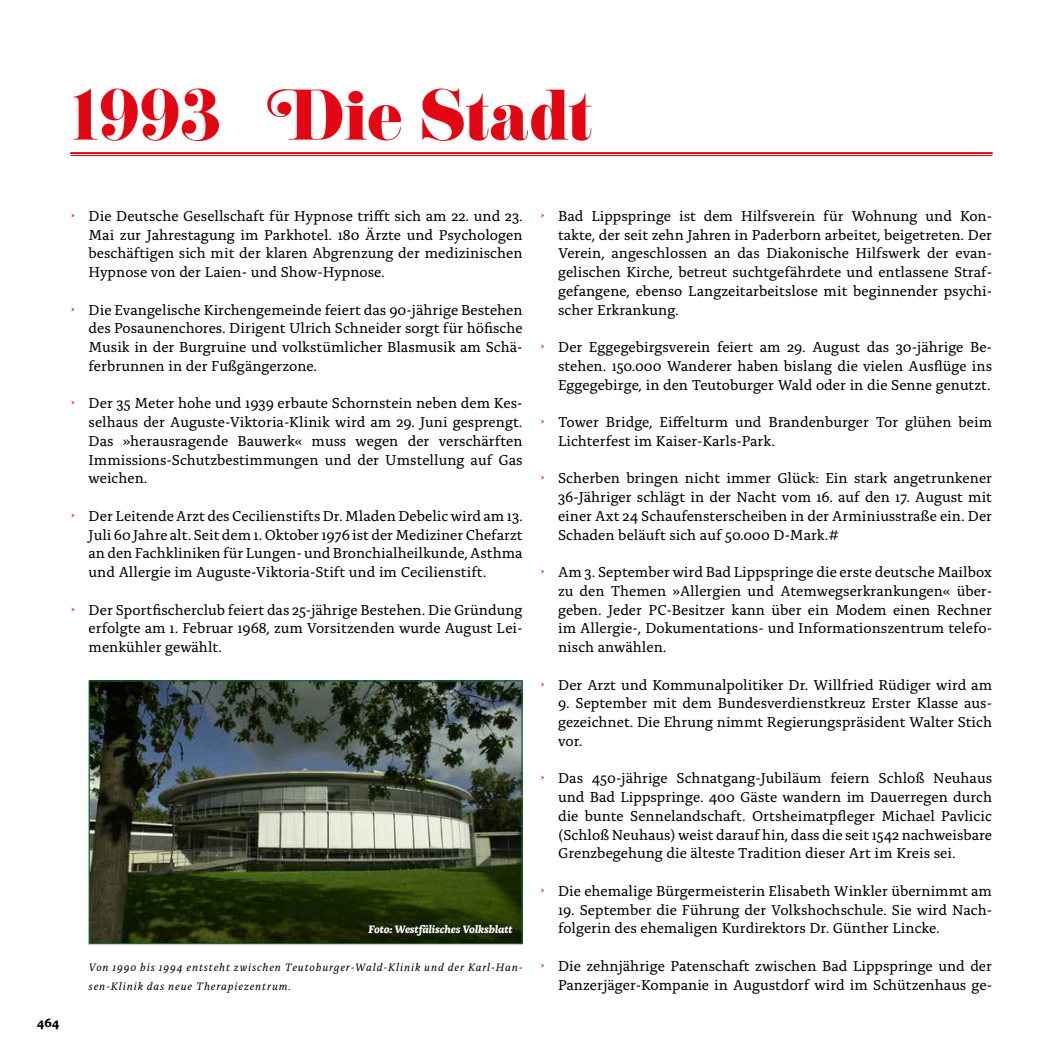
<style>
.page{position:relative;width:1063px;height:1063px;background:#fff}
.page>*{position:absolute;margin:0;border:0;box-sizing:border-box;transform-origin:0 0}
.t1{font:62.5px "Eloquent JF Pro";color:#e30613}
.t2{font:15px/18.8px "Alda OTCEV";color:#000;text-align:justify}
.t3{font:700 12.5px "Alda OTCEV";color:#000}
.t4{font:italic 11.25px/18.8px "Alda OTCEV";letter-spacing:.08em;color:#000}
.t5{font:italic 700 11.25px "Alda OTCEV";color:#fff}
.s1{font-family:"Eloquent JF Pro";font-size:14.38px;color:#e30613}
</style>
<div class="page">
<hr style="left:71px;top:152px;width:921px;height:2px;background:#e30613">
<hr style="left:71px;top:155px;width:921px;height:1px;background:#e30613">
<img style="left:91px;top:682px;width:430px;height:260px">
<div style="left:89px;top:680px;width:434px;height:264px;border:1px solid #1e632e"></div>
<h1 class="t1" style="left:71px;top:81px;width:152px">1993</h1>
<h1 class="t1" style="left:267px;top:81px;width:328px">Die Stadt</h1>
<p class="t2" style="left:89px;top:205px;width:436px;text-indent:-18px"><span class="s1">›</span> Die Deutsche Gesellschaft für Hypnose trifft sich am 22. und 23.<br>Mai zur Jahrestagung im Parkhotel. 180 Ärzte und Psychologen beschäftigen sich mit der klaren Abgrenzung der medizinischen Hypnose von der Laien- und Show-Hypnose.</p>
<p class="t2" style="left:89px;top:299px;width:436px;text-indent:-18px"><span class="s1">›</span> Die Evangelische Kirchengemeinde feiert das 90-jährige Bestehen des Posaunenchores. Dirigent Ulrich Schneider sorgt für höfische Musik in der Burgruine und volkstümlicher Blasmusik am Schä&shy;ferbrunnen in der Fußgängerzone.</p>
<p class="t2" style="left:89px;top:393px;width:436px;text-indent:-18px"><span class="s1">›</span> Der 35 Meter hohe und 1939 erbaute Schornstein neben dem Kes&shy;selhaus der Auguste-Viktoria-Klinik wird am 29. Juni gesprengt.<br>Das »herausragende Bauwerk« muss wegen der verschärften Immissions-Schutzbestimmungen und der Umstellung auf Gas weichen.</p>
<p class="t2" style="left:89px;top:505px;width:436px;text-indent:-18px"><span class="s1">›</span> Der Leitende Arzt des Cecilienstifts Dr. Mladen Debelic wird am 13.<br>Juli 60 Jahre alt. Seit dem 1. Oktober 1976 ist der Mediziner Chefarzt an den Fachkliniken für Lungen- und Bronchialheilkunde, Asthma und Allergie im Auguste-Viktoria-Stift und im Cecilienstift.</p>
<p class="t2" style="left:89px;top:599px;width:436px;text-indent:-18px"><span class="s1">›</span> Der Sportfischerclub feiert das 25-jährige Bestehen. Die Gründung erfolgte am 1. Februar 1968, zum Vorsitzenden wurde August Lei&shy;menkühler gewählt.</p>
<p class="t3" style="left:37px;top:1013px;width:24px">464</p>
<p class="t5" style="left:369px;top:921px;width:145px">Foto: Westfälisches Volksblatt</p>
<p class="t4" style="left:89px;top:957px;width:436px">Von 1990 bis 1994 entsteht zwischen Teutoburger-Wald-Klinik und der Karl-Han&shy;sen-Klinik das neue Therapiezentrum.</p>
<p class="t2" style="left:558px;top:205px;width:436px;text-indent:-18px"><span class="s1">›</span> Bad Lippspringe ist dem Hilfsverein für Wohnung und Kon&shy;takte, der seit zehn Jahren in Paderborn arbeitet, beigetreten. Der Verein, angeschlossen an das Diakonische Hilfswerk der evan&shy;gelischen Kirche, betreut suchtgefährdete und entlassene Straf&shy;gefangene, ebenso Langzeitarbeitslose mit beginnender psychi&shy;scher Erkrankung.</p>
<p class="t2" style="left:558px;top:337px;width:436px;text-indent:-18px"><span class="s1">›</span> Der Eggegebirgsverein feiert am 29. August das 30-jährige Be&shy;stehen. 150.000 Wanderer haben bislang die vielen Ausflüge ins Eggegebirge, in den Teutoburger Wald oder in die Senne genutzt.</p>
<p class="t2" style="left:558px;top:412px;width:436px;text-indent:-18px"><span class="s1">›</span> Tower Bridge, Eiffelturm und Brandenburger Tor glühen beim<br>Lichterfest im Kaiser-Karls-Park.</p>
<p class="t2" style="left:558px;top:468px;width:436px;text-indent:-18px"><span class="s1">›</span> Scherben bringen nicht immer Glück: Ein stark angetrunkener 36-Jähriger schlägt in der Nacht vom 16. auf den 17. August mit einer Axt 24 Schaufensterscheiben in der Arminiusstraße ein. Der Schaden beläuft sich auf 50.000 D-Mark.#</p>
<p class="t2" style="left:558px;top:562px;width:436px;text-indent:-18px"><span class="s1">›</span> Am 3. September wird Bad Lippspringe die erste deutsche Mailbox zu den Themen »Allergien und Atemwegserkrankungen« über&shy;geben. Jeder PC-Besitzer kann über ein Modem einen Rechner im Allergie-, Dokumentations- und Informationszentrum telefo&shy;nisch anwählen.</p>
<p class="t2" style="left:540px;top:674px;width:453px"><span class="s1">›</span> Der Arzt und Kommunalpolitiker Dr. Willfried Rüdiger wird am</p>
<p class="t2" style="left:558px;top:693px;width:436px">9. September mit dem Bundesverdienstkreuz Erster Klasse aus&shy;gezeichnet. Die Ehrung nimmt Regierungspräsident Walter Stich vor.</p>
<p class="t2" style="left:558px;top:768px;width:436px;text-indent:-18px"><span class="s1">›</span> Das 450-jährige Schnatgang-Jubiläum feiern Schloß Neuhaus und Bad Lippspringe. 400 Gäste wandern im Dauerregen durch die bunte Sennelandschaft. Ortsheimatpfleger Michael Pavlicic (Schloß Neuhaus) weist darauf hin, dass die seit 1542 nachweisbare Grenzbegehung die älteste Tradition dieser Art im Kreis sei.</p>
<p class="t2" style="left:540px;top:880px;width:453px"><span class="s1">›</span> Die ehemalige Bürgermeisterin Elisabeth Winkler übernimmt am</p>
<p class="t2" style="left:558px;top:899px;width:436px">19. September die Führung der Volkshochschule. Sie wird Nach&shy;folgerin des ehemaligen Kurdirektors Dr. Günther Lincke.</p>
<p class="t2" style="left:540px;top:955px;width:453px;text-align:right"><span class="s1">›</span> Die zehnjährige Patenschaft zwischen Bad Lippspringe und der<br>Panzerjäger-Kompanie in Augustdorf wird im Schützenhaus ge-</p>
</div>
